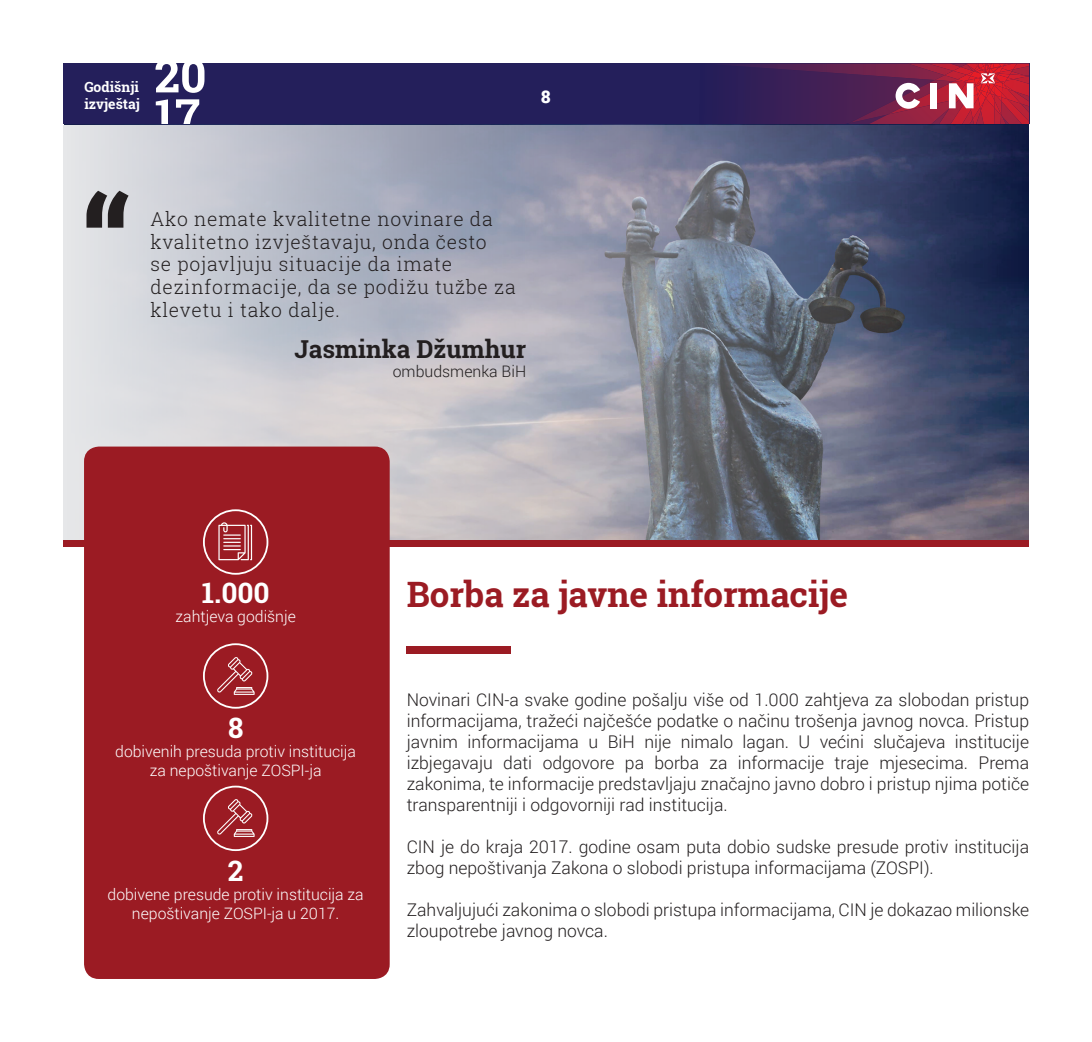
<style>
.page{position:relative;width:1092px;height:1042px;background:#fff}
.page>*{position:absolute;margin:0;border:0;box-sizing:border-box;transform-origin:0 0}
.t1{font:700 129.67px "Roboto Slab";color:#231f20}
.t2{font:700 35px "Roboto Slab";color:#9b1b23}
.t3{font:700 28.18px "Roboto Slab";color:#fff}
.t4{font:700 24.68px "Roboto Slab";color:#231f20}
.t5{font:300 19.25px/22.8px "Roboto Slab";letter-spacing:.04em;color:#231f20}
.t6{font:300 17.5px/21px "Roboto";color:#231f20}
.t7{font:900 17.5px "Roboto";color:#fff}
.t8{font:300 15.92px "Roboto";color:#231f20}
.t9{font:300 15.75px/18.9px "Roboto";color:#fff;text-align:center}
.t10{font:700 14px/16.8px "Roboto Slab";color:#fff}
</style>
<div class="page">
<div style="left:63px;top:63px;width:966px;height:61px;background:#241f5b"></div>
<img style="left:1028px;top:106px;width:1px;height:16px">
<img style="left:1013px;top:106px;width:15px;height:18px">
<img style="left:740px;top:63px;width:194px;height:61px">
<img style="left:849px;top:80px;width:99px;height:43px">
<img style="left:887px;top:81px;width:61px;height:34px">
<img style="left:722px;top:64px;width:212px;height:16px">
<img style="left:907px;top:63px;width:37px;height:12px">
<img style="left:927px;top:63px;width:21px;height:8px">
<img style="left:934px;top:75px;width:14px;height:6px">
<img style="left:944px;top:71px;width:4px;height:8px">
<img style="left:1013px;top:96px;width:16px;height:10px">
<img style="left:1013px;top:96px;width:7px;height:8px">
<img style="left:1013px;top:69px;width:15px;height:6px">
<img style="left:1013px;top:71px;width:11px;height:3px">
<img style="left:1016px;top:63px;width:13px;height:6px">
<img style="left:1013px;top:63px;width:3px;height:7px">
<img style="left:1013px;top:79px;width:16px;height:17px">
<img style="left:1013px;top:74px;width:14px;height:5px">
<svg style="left:895px;top:83px;width:25px;height:26px"></svg>
<div style="left:930px;top:83px;width:7px;height:25px;background:#fff"></div>
<svg style="left:948px;top:63px;width:65px;height:61px;background:#c83d4d"></svg>
<svg style="left:156px;top:99px;width:43px;height:26px"></svg>
<svg style="left:155px;top:63px;width:49px;height:30px"></svg>
<svg style="left:63px;top:125px;width:965px;height:415px;background:#9194a4"></svg>
<div style="left:63px;top:540px;width:965px;height:7px;background:#9b1b23"></div>
<div style="left:84px;top:446px;width:305px;height:533px;background:#9b1b23;border-radius:15px"></div>
<div style="left:203px;top:785px;width:65px;height:66px;border:2px solid #fff;border-radius:50%"></div>
<svg style="left:217px;top:799px;width:37px;height:38px"></svg>
<div style="left:203px;top:509px;width:65px;height:66px;border:2px solid #fff;border-radius:50%"></div>
<svg style="left:218px;top:522px;width:34px;height:38px"></svg>
<div style="left:406px;top:646px;width:105px;height:8px;background:#9b1b23"></div>
<div style="left:203px;top:643px;width:65px;height:66px;border:2px solid #fff;border-radius:50%"></div>
<svg style="left:217px;top:657px;width:37px;height:38px"></svg>
<p class="t10" style="left:84px;top:79px;width:57px">Godišnji izvještaj</p>
<p class="t7" style="left:541px;top:84px;width:12px">8</p>
<h1 class="t1" style="left:80px;top:156px;width:54px">“</h1>
<p class="t5" style="left:150px;top:207px;width:367px">Ako nemate kvalitetne novinare da kvalitetno izvještavaju, onda često<br>se pojavljuju situacije da imate dezinformacije, da se podižu tužbe za</p>
<p class="t5" style="left:150px;top:298px;width:191px">klevetu i tako dalje.</p>
<h3 class="t4" style="left:294px;top:332px;width:233px">Jasminka Džumhur</h3>
<p class="t8" style="left:393px;top:360px;width:135px">ombudsmenka BiH</p>
<h3 class="t3" style="left:202px;top:574px;width:69px">1.000</h3>
<p class="t9" style="left:175px;top:607px;width:122px">zahtjeva godišnje</p>
<h2 class="t2" style="left:406px;top:570px;width:443px">Borba za javne informacije</h2>
<h3 class="t3" style="left:228px;top:708px;width:17px">8</h3>
<p class="t9" style="left:115px;top:741px;width:242px">dobivenih presuda protiv institucija za nepoštivanje ZOSPI-ja</p>
<h3 class="t3" style="left:228px;top:851px;width:17px">2</h3>
<p class="t9" style="left:108px;top:884px;width:258px">dobivene presude protiv institucija za nepoštivanje ZOSPI-ja u 2017.</p>
<p class="t6" style="left:406px;top:688px;width:624px;text-align:justify">Novinari CIN-a svake godine pošalju više od 1.000 zahtjeva za slobodan pristup informacijama, tražeći najčešće podatke o načinu trošenja javnog novca. Pristup javnim informacijama u BiH nije nimalo lagan. U većini slučajeva institucije izbjegavaju dati odgovore pa borba za informacije traje mjesecima. Prema zakonima, te informacije predstavljaju značajno javno dobro i pristup njima potiče transparentniji i odgovorniji rad institucija.</p>
<p class="t6" style="left:406px;top:835px;width:624px">CIN je do kraja 2017. godine osam puta dobio sudske presude protiv institucija zbog nepoštivanja Zakona o slobodi pristupa informacijama (ZOSPI).</p>
<p class="t6" style="left:406px;top:898px;width:624px">Zahvaljujući zakonima o slobodi pristupa informacijama, CIN je dokazao milionske zloupotrebe javnog novca.</p>
</div>
